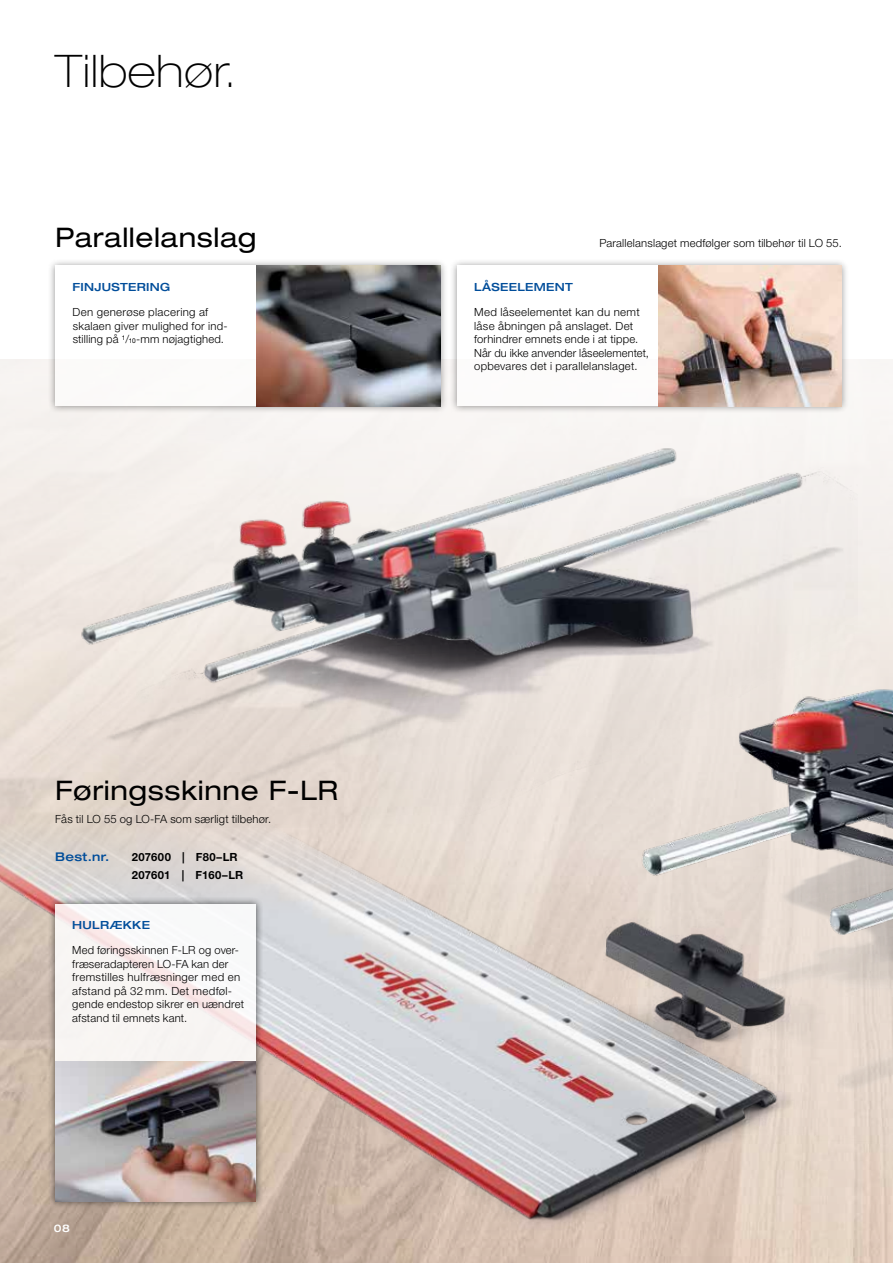
<style>
.page{position:relative;width:893px;height:1263px;background:#fff}
.page>*{position:absolute;margin:0;border:0;box-sizing:border-box;transform-origin:0 0}
.t1{font:100 expanded 45px "Helvetica Neue LT Pro";letter-spacing:.02em;color:#000}
.t2{font:expanded 27px "Helvetica Neue LT Pro";letter-spacing:.02em;color:#000}
.t3{font:500 expanded 12px "Helvetica Neue LT Pro";letter-spacing:.025em;color:#004d9a}
.t4{font:300 11.25px/13.5px "Helvetica Neue LT Pro";letter-spacing:.02em;color:#000}
.t5{font:500 expanded 11.25px "Helvetica Neue LT Pro";letter-spacing:.03em;color:#004d9a}
.t6{font:700 11.25px/18px "Helvetica Neue LT Pro";letter-spacing:.015em;color:#000}
.t7{font:500 expanded 10.5px "Helvetica Neue LT Pro";color:#fff}
.s1{font-weight:400;font-size:6.6px}
</style>
<div class="page">
<img style="left:34px;top:359px;width:823px;height:301px">
<img style="left:583px;top:547px;width:310px;height:113px">
<img style="left:0;top:660px;width:893px;height:603px">
<div style="left:48px;top:258px;width:400px;height:156px;background:#000;opacity:.7"></div>
<div style="left:55px;top:266px;width:385px;height:140px;background:#fff"></div>
<div style="left:449px;top:258px;width:400px;height:156px;background:#000;opacity:.7"></div>
<div style="left:457px;top:266px;width:385px;height:140px;background:#fff"></div>
<div style="left:47px;top:896px;width:217px;height:313px;background:#000;opacity:.7"></div>
<svg style="left:55px;top:904px;width:201px;height:157px;fill:#f8f6f3"></svg>
<img style="left:256px;top:266px;width:184px;height:140px">
<img style="left:658px;top:266px;width:184px;height:140px">
<img style="left:55px;top:1061px;width:201px;height:140px">
<h1 class="t1" style="left:55px;top:44px;width:181px">Tilbehør.</h1>
<h2 class="t2" style="left:55px;top:220px;width:202px">Parallelanslag</h2>
<p class="t5" style="left:73px;top:280px;width:99px">FINJUSTERING</p>
<p class="t4" style="left:73px;top:305px;width:157px">Den generøse placering af skalaen giver mulighed for ind&shy;stilling på <sup>1</sup>/<span class="s1">10</span>-mm nøjagtighed.</p>
<p class="t4" style="left:599px;top:236px;width:244px">Parallelanslaget medfølger som tilbehør til LO 55.</p>
<p class="t5" style="left:474px;top:280px;width:100px">LÅSEELEMENT</p>
<p class="t4" style="left:474px;top:305px;width:176px">Med låseelementet kan du nemt låse åbningen på anslaget. Det forhindrer emnets ende i at tippe.<br>Når du ikke anvender låseelementet, opbevares det i parallelanslaget.</p>
<h2 class="t2" style="left:55px;top:773px;width:284px">Føringsskinne F-LR</h2>
<p class="t4" style="left:55px;top:812px;width:217px">Fås til LO 55 og LO-FA som særligt tilbehør.</p>
<p class="t3" style="left:55px;top:849px;width:56px">Best.nr.</p>
<p class="t6" style="left:132px;top:848px;width:113px">207600 | F80–LR<br>207601 | F160–LR</p>
<p class="t5" style="left:72px;top:917px;width:79px">HULRÆKKE</p>
<p class="t4" style="left:72px;top:943px;width:173px">Med føringsskinnen F-LR og over&shy;fræseradapteren LO-FA kan der fremstilles hulfræsninger med en afstand på 32 mm. Det medføl&shy;gende endestop sikrer en uændret afstand til emnets kant.</p>
<p class="t7" style="left:54px;top:1222px;width:18px">08</p>
</div>
